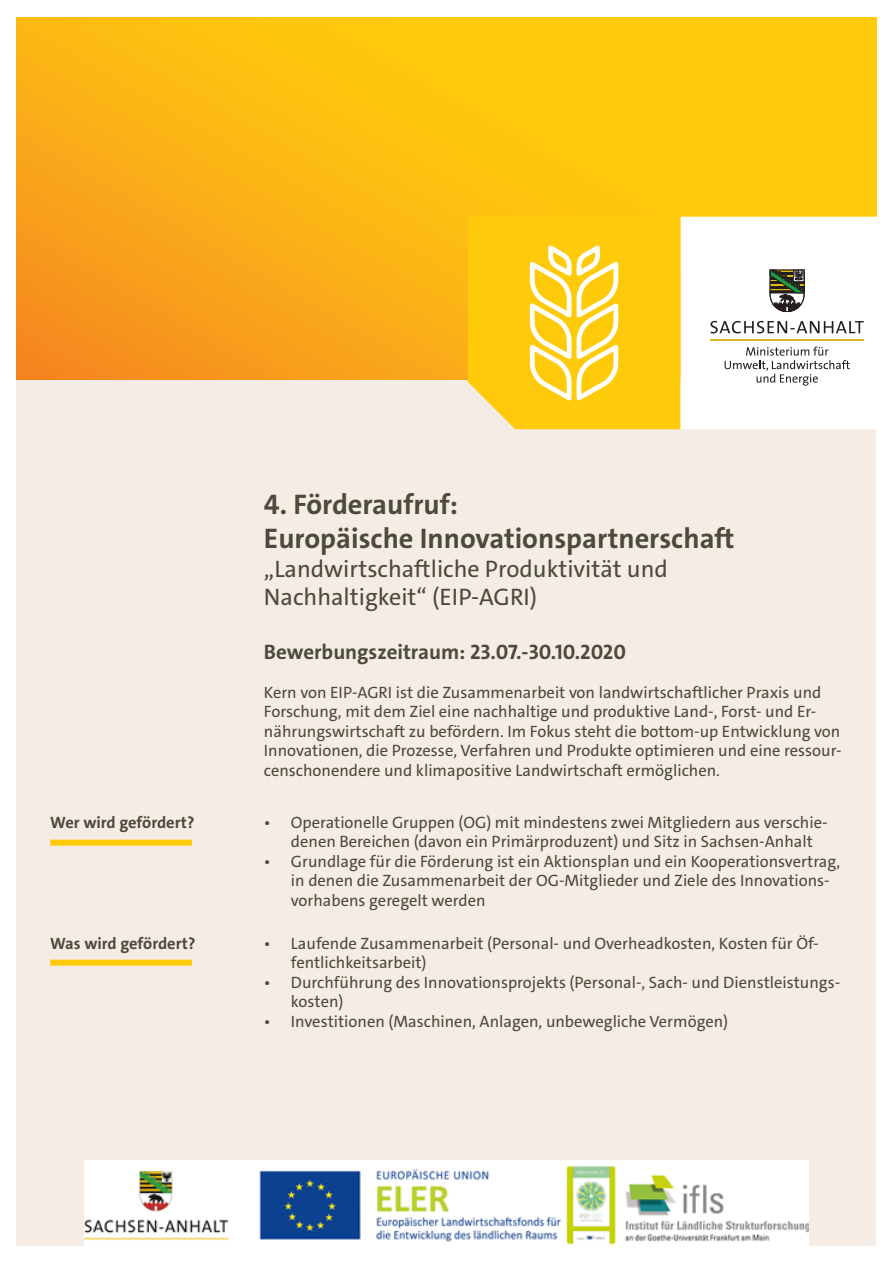
<style>
.page{position:relative;width:893px;height:1263px;background:#fff}
.page>*{position:absolute;margin:0;border:0;box-sizing:border-box;transform-origin:0 0}
.t1{font:700 28.5px/34.2px "The Sans C4 s";color:#4c4a3b}
.t2{font:24px/28.8px "The Sans C4 s";color:#4c4a3b}
.t3{font:700 21px "The Sans C4 s";color:#4c4a3b}
.t4{font:16.5px/19.5px "The Sans C4 s";color:#4c4a3b}
.t5{font:700 16.5px "The Sans C4 s";color:#4c4a3b}
</style>
<div class="page">
<svg style="left:17px;top:18px;width:859px;height:363px;background:#fbb812"></svg>
<div style="left:16px;top:381px;width:860px;height:865px;background:#f4ece5"></div>
<div style="left:680px;top:217px;width:213px;height:212px;background:#fff"></div>
<svg style="left:467px;top:216px;width:214px;height:214px"></svg>
<svg style="left:468px;top:217px;width:212px;height:211px;background:#fdd028"></svg>
<svg style="left:710px;top:321px;width:154px;height:12px"></svg>
<svg style="left:770px;top:270px;width:35px;height:42px"></svg>
<hr style="left:710px;top:339px;width:154px;height:1px;background:#ddb725">
<svg style="left:725px;top:347px;width:125px;height:39px"></svg>
<div style="left:50px;top:960px;width:142px;height:6px;background:#feca0a"></div>
<div style="left:50px;top:840px;width:142px;height:6px;background:#feca0a"></div>
<img style="left:85px;top:1161px;width:723px;height:85px">
<h1 class="t1" style="left:264px;top:487px;width:472px">4. Förderaufruf:<br>Europäische Innovationspartnerschaft</h1>
<h2 class="t2" style="left:264px;top:554px;width:405px">„Landwirtschaftliche Produktivität und<br>Nachhaltigkeit“ (EIP-AGRI)</h2>
<p class="t3" style="left:264px;top:638px;width:364px">Bewerbungszeitraum: 23.07.-30.10.2020</p>
<p class="t4" style="left:264px;top:682px;width:579px">Kern von EIP-AGRI ist die Zusammenarbeit von landwirtschaftlicher Praxis und Forschung, mit dem Ziel eine nachhaltige und produktive Land-, Forst- und Er&shy;nährungswirtschaft zu befördern. Im Fokus steht die bottom-up Entwicklung von Innovationen, die Prozesse, Verfahren und Produkte optimieren und eine ressour&shy;censchonendere und klimapositive Landwirtschaft ermöglichen.</p>
<p class="t5" style="left:50px;top:811px;width:146px">Wer wird gefördert?</p>
<p class="t4" style="left:291px;top:812px;width:538px;text-indent:-27px">• Operationelle Gruppen (OG) mit mindestens zwei Mitgliedern aus verschie&shy;denen Bereichen (davon ein Primärproduzent) und Sitz in Sachsen-Anhalt</p>
<p class="t4" style="left:291px;top:851px;width:551px;text-indent:-27px">• Grundlage für die Förderung ist ein Aktionsplan und ein Kooperationsvertrag, in denen die Zusammenarbeit der OG-Mitglieder und Ziele des Innovations&shy;vorhabens geregelt werden</p>
<p class="t5" style="left:50px;top:933px;width:147px">Was wird gefördert?</p>
<p class="t4" style="left:291px;top:934px;width:529px;text-indent:-27px">• Laufende Zusammenarbeit (Personal- und Overheadkosten, Kosten für Öf&shy;fentlichkeitsarbeit)</p>
<p class="t4" style="left:291px;top:973px;width:551px;text-indent:-27px">• Durchführung des Innovationsprojekts (Personal-, Sach- und Dienstleistungs&shy;kosten)</p>
<p class="t4" style="left:264px;top:1012px;width:466px">• Investitionen (Maschinen, Anlagen, unbewegliche Vermögen)</p>
</div>
